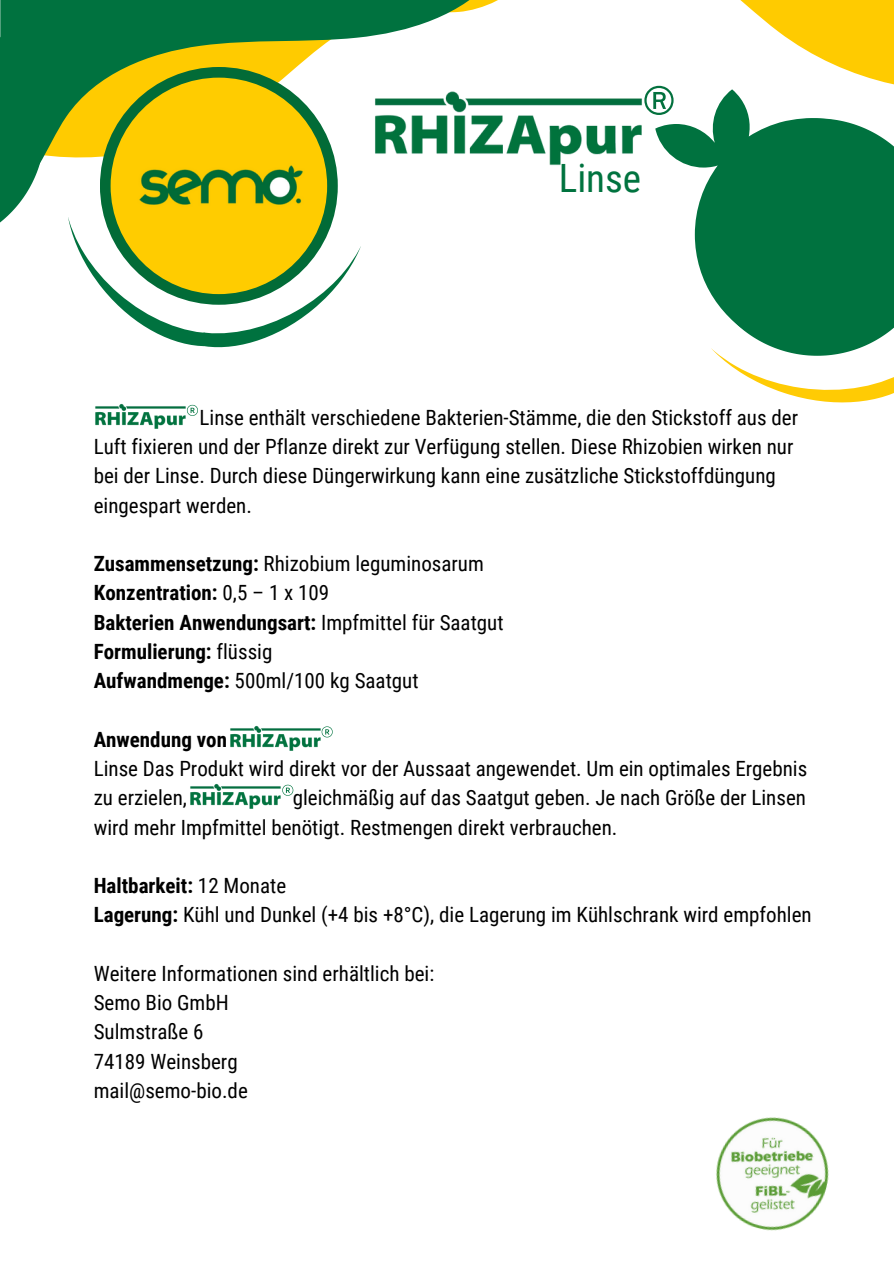
<style>
.page{position:relative;width:894px;height:1264px;background:#fff}
.page>*{position:absolute;margin:0;border:0;box-sizing:border-box;transform-origin:0 0}
.t1{font:71.85px "Open Sauce One";color:#03713e}
.t2{font:39px "Roboto Condensed";color:#00733f}
.t3{font:21px/29.2px "Roboto Condensed";color:#000}
.t4{font:700 21px "Roboto Condensed";color:#000}
.s1{font-weight:700}
.s2{font-weight:400}
</style>
<div class="page">
<svg style="left:0;top:0;width:496px;height:175px"></svg>
<div style="left:100px;top:67px;width:238px;height:238px;background:#026b37;border-radius:50%"></div>
<img style="left:362px;top:79px;width:280px;height:90px">
<svg style="left:68px;top:216px;width:293px;height:132px"></svg>
<svg style="left:0;top:11px;width:44px;height:212px;background:#208357"></svg>
<svg style="left:711px;top:340px;width:182px;height:63px"></svg>
<svg style="left:655px;top:118px;width:238px;height:222px;fill:#00723f"></svg>
<img style="left:230px;top:725px;width:91px;height:26px">
<img style="left:95px;top:403px;width:92px;height:26px">
<svg style="left:514px;top:0;width:379px;height:118px"></svg>
<img style="left:111px;top:78px;width:216px;height:216px;border-radius:50%">
<img style="left:190px;top:783px;width:91px;height:26px">
<img style="left:716px;top:1117px;width:113px;height:114px">
<svg style="left:321px;top:726px;width:11px;height:11px"></svg>
<svg style="left:187px;top:405px;width:11px;height:11px"></svg>
<svg style="left:282px;top:784px;width:11px;height:11px"></svg>
<p class="t1" style="left:641px;top:69px;width:37px">®</p>
<p class="t2" style="left:558px;top:156px;width:84px">Linse</p>
<p class="t3" style="left:94px;top:403px;width:705px;text-indent:106px">Linse enthält verschiedene Bakterien-Stämme, die den Stickstoff aus der Luft fixieren und der Pflanze direkt zur Verfügung stellen. Diese Rhizobien wirken nur bei der Linse. Durch diese Düngerwirkung kann eine zusätzliche Stickstoffdüngung eingespart werden.</p>
<p class="t3" style="left:94px;top:549px;width:391px"><span class="s1">Zusammensetzung:</span> Rhizobium leguminosarum</p>
<p class="t4" style="left:94px;top:581px;width:237px">Konzentration: <span class="s2">0,5 – 1 x 109</span></p>
<p class="t4" style="left:94px;top:610px;width:411px">Bakterien Anwendungsart: <span class="s2">Impfmittel für Saatgut</span></p>
<p class="t4" style="left:94px;top:639px;width:180px">Formulierung: <span class="s2">flüssig</span></p>
<p class="t3" style="left:94px;top:666px;width:326px"><span class="s1">Aufwandmenge:</span> 500ml/100 kg Saatgut</p>
<p class="t4" style="left:94px;top:727px;width:135px">Anwendung von</p>
<p class="t3" style="left:94px;top:754px;width:714px">Linse Das Produkt wird direkt vor der Aussaat angewendet. Um ein optimales Ergebnis zu erzielen,</p>
<p class="t3" style="left:94px;top:783px;width:713px;text-indent:199px">gleichmäßig auf das Saatgut geben. Je nach Größe der Linsen wird mehr Impfmittel benötigt. Restmengen direkt verbrauchen.</p>
<h1 class="t4" style="left:94px;top:873px;width:194px">Haltbarkeit: <span class="s2">12 Monate</span></h1>
<p class="t3" style="left:94px;top:900px;width:719px"><span class="s1">Lagerung:</span> Kühl und Dunkel (+4 bis +8°C), die Lagerung im Kühlschrank wird empfohlen</p>
<p class="t3" style="left:94px;top:959px;width:342px">Weitere Informationen sind erhältlich bei:</p>
<p class="t3" style="left:94px;top:988px;width:136px">Semo Bio GmbH</p>
<p class="t3" style="left:94px;top:1017px;width:111px">Sulmstraße 6</p>
<p class="t3" style="left:94px;top:1046px;width:145px">74189 Weinsberg</p>
<p class="t3" style="left:94px;top:1076px;width:155px">mail@semo-bio.de</p>
</div>
